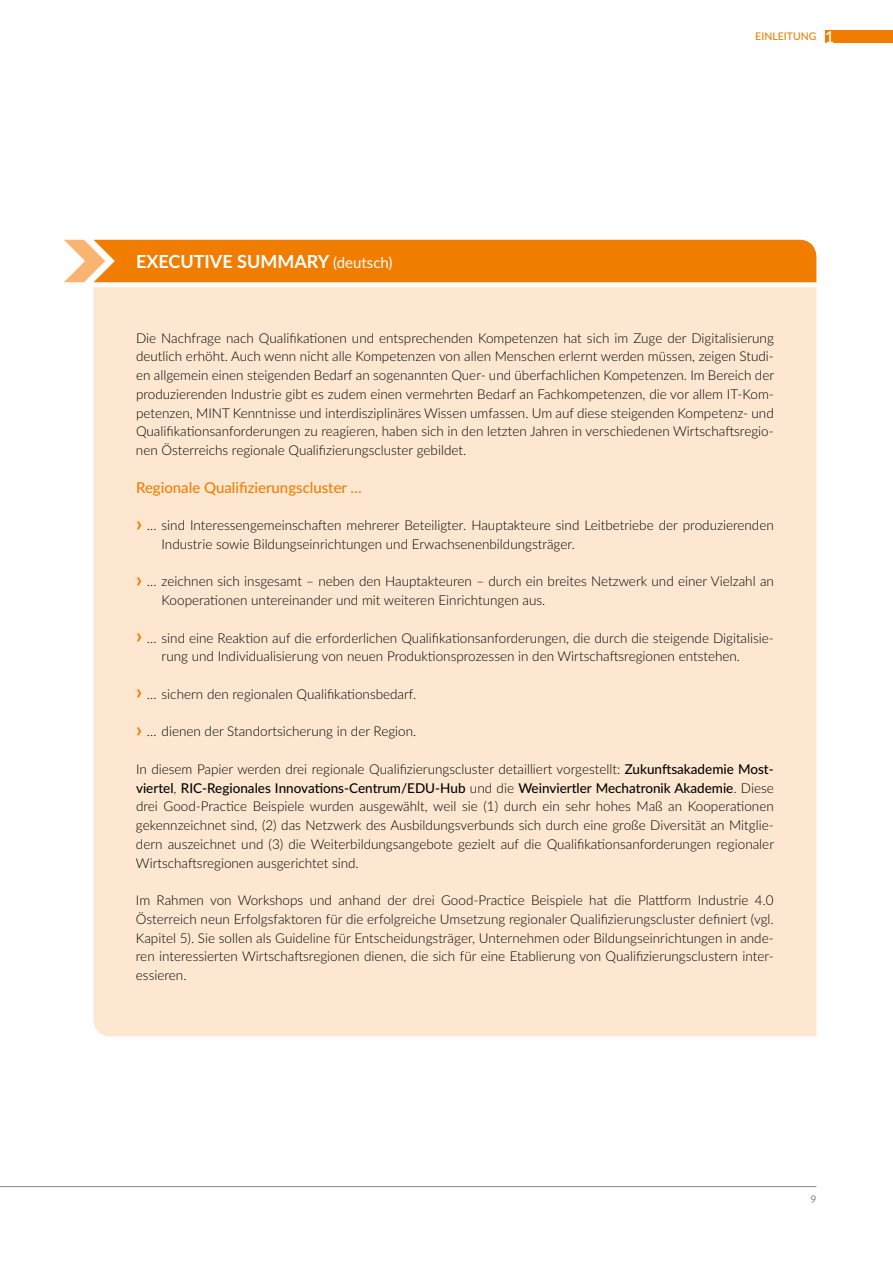
<style>
.page{position:relative;width:893px;height:1263px;background:#fff}
.page>*{position:absolute;margin:0;border:0;box-sizing:border-box;transform-origin:0 0}
.t1{font:700 18px "Lato";color:#fff}
.t2{font:500 15px "Lato";color:#f07d00}
.t3{font:300 13.5px/18.8px "Lato";color:#000;text-align:justify}
.t4{font:500 10.5px "Lato";color:#f07d00}
.t5{font:10.5px "Lato";color:#878786}
.s1{font-weight:400;font-size:15px}
.s2{font-size:16.5px;color:#fff}
.s3{font-weight:700;font-size:21px;color:#f07d00}
.s4{font-weight:500}
</style>
<div class="page">
<div style="left:825px;top:30px;width:68px;height:13px;background:#f07d00"></div>
<hr style="left:0;top:1186px;width:816px;height:1px;background:#878786">
<div style="left:94px;top:287px;width:722px;height:749px;background:#fee7d1"></div>
<div style="left:64px;top:240px;width:752px;height:42px;background:#f07d00"></div>
<h1 class="t1" style="left:136px;top:254px;width:258px">EXECUTIVE SUMMARY <span class="s1">(deutsch)</span></h1>
<p class="t4" style="left:755px;top:32px;width:81px">eInleItung <span class="s2">1</span></p>
<p class="t3" style="left:136px;top:328px;width:640px">Die nachfrage nach Qualifikationen und entsprechenden Kompetenzen hat sich im Zuge der Digitalisierung deutlich erhöht. Auch wenn nicht alle Kompetenzen von allen Menschen erlernt werden müssen, zeigen Studi&shy;en allgemein einen steigenden Bedarf an sogenannten Quer- und überfachlichen Kompetenzen. Im Bereich der produzierenden Industrie gibt es zudem einen vermehrten Bedarf an Fachkompetenzen, die vor allem IT-Kom&shy;petenzen, MInT Kenntnisse und interdisziplinäres Wissen umfassen. Um auf diese steigenden Kompetenz- und Qualifikationsanforderungen zu reagieren, haben sich in den letzten Jahren in verschiedenen Wirtschaftsregio&shy;nen Österreichs regionale Qualifizierungscluster gebildet.</p>
<p class="t2" style="left:136px;top:476px;width:227px">Regionale Qualifizierungscluster …</p>
<p class="t3" style="left:162px;top:515px;width:614px;text-indent:-25px"><span class="s3">›</span> … sind Interessengemeinschaften mehrerer Beteiligter. Hauptakteure sind Leitbetriebe der produzierenden<br>Industrie sowie Bildungseinrichtungen und Erwachsenenbildungsträger.</p>
<p class="t3" style="left:162px;top:572px;width:614px;text-indent:-26px"><span class="s3">›</span> … zeichnen sich insgesamt – neben den Hauptakteuren – durch ein breites netzwerk und einer Vielzahl an<br>Kooperationen untereinander und mit weiteren Einrichtungen aus.</p>
<p class="t3" style="left:162px;top:628px;width:614px;text-indent:-26px"><span class="s3">›</span> … sind eine Reaktion auf die erforderlichen Qualifikationsanforderungen, die durch die steigende Digitalisie&shy;rung und Individualisierung von neuen Produktionsprozessen in den Wirtschaftsregionen entstehen.</p>
<p class="t3" style="left:136px;top:684px;width:282px"><span class="s3">›</span> … sichern den regionalen Qualifikationsbedarf.</p>
<p class="t3" style="left:136px;top:722px;width:282px"><span class="s3">›</span> … dienen der Standortsicherung in der Region.</p>
<p class="t3" style="left:136px;top:759px;width:640px">In diesem Papier werden drei regionale Qualifizierungscluster detailliert vorgestellt: <span class="s4">Zukunftsakademie Most&shy;viertel</span>, <span class="s4">RIC-Regionales Innovations-Centrum/EDU-Hub</span> und die <span class="s4">Weinviertler Mechatronik Akademie</span>. Diese drei Good-Practice Beispiele wurden ausgewählt, weil sie (1) durch ein sehr hohes Maß an Kooperationen gekennzeichnet sind, (2) das netzwerk des Ausbildungsverbunds sich durch eine große Diversität an Mitglie&shy;dern auszeichnet und (3) die Weiterbildungsangebote gezielt auf die Qualifikationsanforderungen regionaler Wirtschaftsregionen ausgerichtet sind.</p>
<p class="t3" style="left:136px;top:890px;width:639px">Im Rahmen von Workshops und anhand der drei Good-Practice Beispiele hat die Plattform Industrie 4.0<br>Österreich neun Erfolgsfaktoren für die erfolgreiche Umsetzung regionaler Qualifizierungscluster definiert (vgl.<br>Kapitel 5). Sie sollen als Guideline für Entscheidungsträger, Unternehmen oder Bildungseinrichtungen in ande&shy;ren interessierten Wirtschaftsregionen dienen, die sich für eine Etablierung von Qualifizierungsclustern inter&shy;essieren.</p>
<p class="t5" style="left:810px;top:1193px;width:8px">9</p>
</div>
